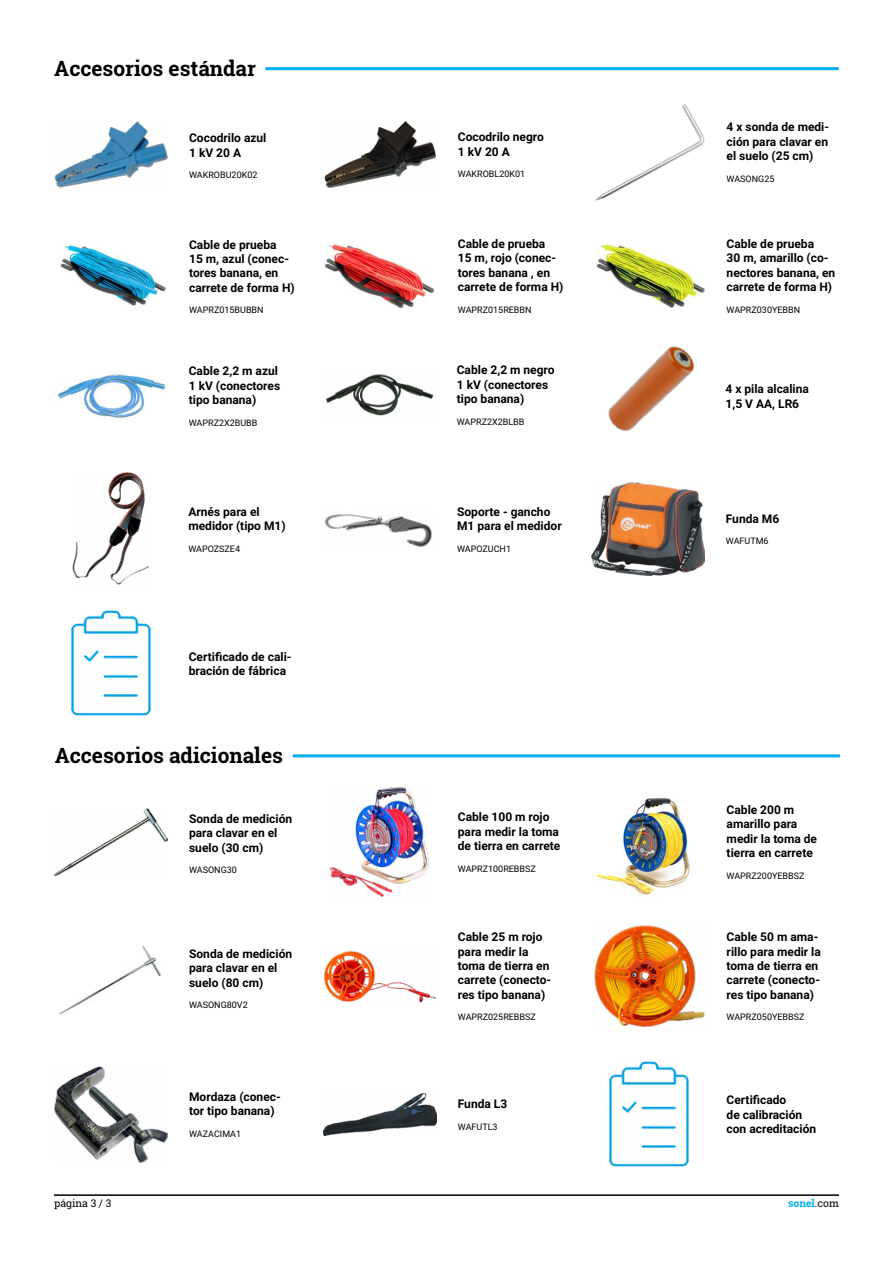
<style>
.page{position:relative;width:893px;height:1263px;background:#fff}
.page>*{position:absolute;margin:0;border:0;box-sizing:border-box;transform-origin:0 0}
.t1{font:700 21px "Roboto Slab";color:#000}
.t2{font:700 12px/14.4px "Roboto";color:#000}
.t3{font:10.5px "Roboto Slab";color:#000}
.t4{font:700 10.5px "Roboto Slab";color:#00aeef}
.t5{font:9px "Roboto";color:#000}
.s1{font-weight:400;color:#000}
</style>
<div class="page">
<hr style="left:54px;top:1194px;width:785px;height:2px;background:#000">
<img style="left:591px;top:482px;width:114px;height:94px">
<img style="left:324px;top:121px;width:112px;height:67px">
<img style="left:325px;top:243px;width:110px;height:65px">
<img style="left:325px;top:374px;width:109px;height:42px">
<img style="left:596px;top:243px;width:109px;height:65px">
<img style="left:595px;top:104px;width:110px;height:97px">
<img style="left:72px;top:472px;width:77px;height:113px">
<img style="left:608px;top:346px;width:87px;height:85px">
<img style="left:323px;top:1093px;width:114px;height:42px">
<img style="left:329px;top:786px;width:100px;height:111px">
<img style="left:596px;top:798px;width:94px;height:100px">
<img style="left:324px;top:951px;width:112px;height:51px">
<img style="left:594px;top:925px;width:111px;height:102px">
<img style="left:55px;top:808px;width:113px;height:68px">
<img style="left:59px;top:946px;width:102px;height:69px">
<img style="left:55px;top:1066px;width:113px;height:96px">
<img style="left:71px;top:610px;width:80px;height:106px">
<img style="left:609px;top:1061px;width:80px;height:106px">
<img style="left:55px;top:122px;width:113px;height:65px">
<img style="left:325px;top:514px;width:107px;height:33px">
<img style="left:60px;top:243px;width:106px;height:63px">
<img style="left:56px;top:374px;width:110px;height:44px">
<hr style="left:265px;top:67px;width:574px;height:3px;background:#00aeef">
<hr style="left:293px;top:754px;width:547px;height:3px;background:#00aeef">
<h1 class="t1" style="left:54px;top:54px;width:203px">Accesorios estándar</h1>
<p class="t2" style="left:189px;top:130px;width:79px">Cocodrilo azul<br>1 kV 20 A</p>
<p class="t5" style="left:189px;top:169px;width:70px">WAKROBU20K02</p>
<p class="t2" style="left:189px;top:237px;width:107px">Cable de prueba<br>15 m, azul (conec&shy;tores banana, en carrete de forma H)</p>
<p class="t5" style="left:189px;top:304px;width:76px">WAPRZ015BUBBN</p>
<p class="t2" style="left:189px;top:363px;width:93px">Cable 2,2 m azul<br>1 kV (conectores tipo banana)</p>
<p class="t5" style="left:189px;top:416px;width:70px">WAPRZ2X2BUBB</p>
<p class="t2" style="left:188px;top:504px;width:99px">Arnés para el medidor (tipo M1)</p>
<p class="t5" style="left:188px;top:542px;width:53px">WAPOZSZE4</p>
<p class="t2" style="left:189px;top:649px;width:104px">Certificado de cali&shy;bración de fábrica</p>
<h1 class="t1" style="left:55px;top:741px;width:230px">Accesorios adicionales</h1>
<p class="t2" style="left:189px;top:811px;width:105px">Sonda de medición para clavar en el suelo (30 cm)</p>
<p class="t5" style="left:189px;top:864px;width:49px">WASONG30</p>
<p class="t2" style="left:189px;top:946px;width:105px">Sonda de medición para clavar en el suelo (80 cm)</p>
<p class="t5" style="left:189px;top:999px;width:60px">WASONG80V2</p>
<p class="t2" style="left:189px;top:1089px;width:93px">Mordaza (conec&shy;tor tipo banana)</p>
<p class="t5" style="left:189px;top:1127px;width:54px">WAZACIMA1</p>
<p class="t2" style="left:458px;top:129px;width:87px">Cocodrilo negro<br>1 kV 20 A</p>
<p class="t5" style="left:458px;top:168px;width:69px">WAKROBL20K01</p>
<p class="t2" style="left:458px;top:236px;width:107px">Cable de prueba<br>15 m, rojo (conec&shy;tores banana , en carrete de forma H)</p>
<p class="t5" style="left:458px;top:303px;width:75px">WAPRZ015REBBN</p>
<p class="t2" style="left:457px;top:362px;width:99px">Cable 2,2 m negro<br>1 kV (conectores tipo banana)</p>
<p class="t5" style="left:457px;top:415px;width:69px">WAPRZ2X2BLBB</p>
<p class="t2" style="left:457px;top:504px;width:106px">Soporte - gancho<br>M1 para el medidor</p>
<p class="t5" style="left:457px;top:542px;width:55px">WAPOZUCH1</p>
<p class="t2" style="left:458px;top:809px;width:104px">Cable 100 m rojo para medir la toma de tierra en carrete</p>
<p class="t5" style="left:458px;top:862px;width:80px">WAPRZ100REBBSZ</p>
<p class="t2" style="left:458px;top:929px;width:95px">Cable 25 m rojo para medir la toma de tierra en carrete (conecto&shy;res tipo banana)</p>
<p class="t5" style="left:458px;top:1011px;width:80px">WAPRZ025REBBSZ</p>
<p class="t2" style="left:458px;top:1096px;width:51px">Funda L3</p>
<p class="t5" style="left:458px;top:1120px;width:41px">WAFUTL3</p>
<p class="t2" style="left:727px;top:119px;width:104px;text-align:justify">4 x sonda de medi&shy;ción para clavar en el suelo (25 cm)</p>
<p class="t5" style="left:727px;top:172px;width:49px">WASONG25</p>
<p class="t2" style="left:727px;top:236px;width:110px">Cable de prueba<br>30 m, amarillo (co&shy;nectores banana, en carrete de forma H)</p>
<p class="t5" style="left:727px;top:303px;width:75px">WAPRZ030YEBBN</p>
<p class="t2" style="left:725px;top:381px;width:85px">4 x pila alcalina<br>1,5 V AA, LR6</p>
<p class="t2" style="left:726px;top:511px;width:55px">Funda M6</p>
<p class="t5" style="left:726px;top:535px;width:44px">WAFUTM6</p>
<p class="t2" style="left:727px;top:802px;width:92px">Cable 200 m amarillo para medir la toma de tierra en carrete</p>
<p class="t5" style="left:727px;top:869px;width:79px">WAPRZ200YEBBSZ</p>
<p class="t2" style="left:727px;top:929px;width:96px">Cable 50 m ama&shy;rillo para medir la toma de tierra en carrete (conecto&shy;res tipo banana)</p>
<p class="t5" style="left:727px;top:1011px;width:79px">WAPRZ050YEBBSZ</p>
<p class="t2" style="left:727px;top:1092px;width:91px">Certificado<br>de calibración con acreditación</p>
<p class="t3" style="left:54px;top:1196px;width:59px">página 3 / 3</p>
<p class="t4" style="left:788px;top:1196px;width:52px">sonel<span class="s1">.com</span></p>
</div>
